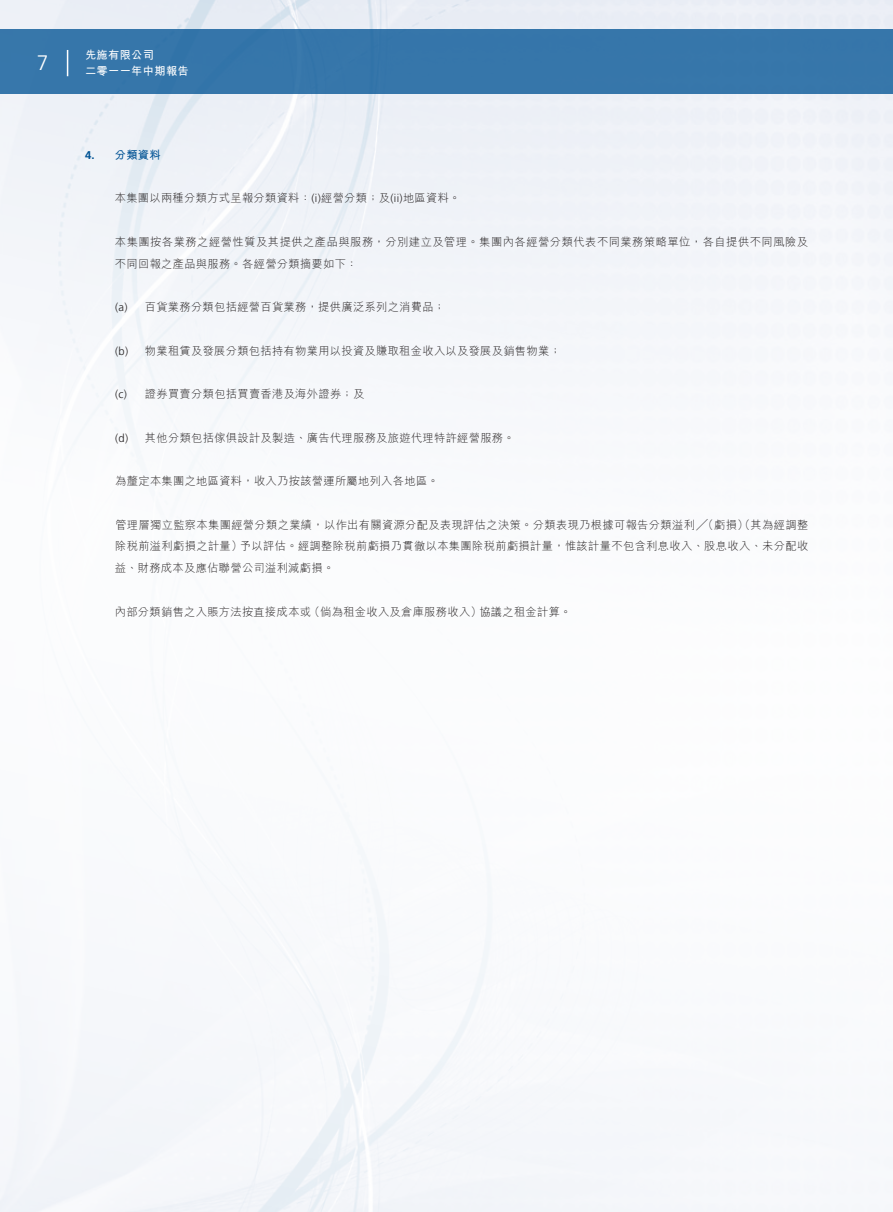
<style>
.page{position:relative;width:893px;height:1212px;background:#fff}
.page>*{position:absolute;margin:0;border:0;box-sizing:border-box;transform-origin:0 0}
.t1{font:300 21px "Frutiger LT Std";color:#fff}
.t2{font:300 11.25px/21.8px "M Hei HK";letter-spacing:.03em;color:#231f20}
.t3{font:700 11.25px/16.5px "M Hei HK";letter-spacing:.03em;color:#fff}
.t4{font:700 11.25px "M Hei HK";color:#005294}
.s1{font-family:"Frutiger LT Std"}
</style>
<div class="page">
<div style="left:0;top:29px;width:893px;height:65px;background:#3676aa"></div>
<svg style="left:67px;top:50px;width:1px;height:26px"></svg>
<h1 class="t1" style="left:37px;top:50px;width:13px">7</h1>
<p class="t3" style="left:85px;top:46px;width:105px">先施有限公司<br>二零一一年中期報告</p>
<p class="t4" style="left:85px;top:147px;width:77px"><span class="s1">4.</span> 分類資料</p>
<p class="t2" style="left:115px;top:187px;width:347px">本集團以兩種分類方式呈報分類資料：<span class="s1">(i)</span>經營分類；及<span class="s1">(ii)</span>地區資料。</p>
<p class="t2" style="left:115px;top:230px;width:695px">本集團按各業務之經營性質及其提供之產品與服務，分別建立及管理。集團內各經營分類代表不同業務策略單位，各自提供不同風險及不同回報之產品與服務。各經營分類摘要如下：</p>
<p class="t2" style="left:115px;top:296px;width:332px"><span class="s1">(a)</span> 百貨業務分類包括經營百貨業務，提供廣泛系列之消費品；</p>
<p class="t2" style="left:115px;top:339px;width:447px"><span class="s1">(b)</span> 物業租賃及發展分類包括持有物業用以投資及賺取租金收入以及發展及銷售物業；</p>
<p class="t2" style="left:115px;top:383px;width:251px"><span class="s1">(c)</span> 證券買賣分類包括買賣香港及海外證券；及</p>
<p class="t2" style="left:115px;top:426px;width:401px"><span class="s1">(d)</span> 其他分類包括傢俱設計及製造、廣告代理服務及旅遊代理特許經營服務。</p>
<p class="t2" style="left:115px;top:470px;width:325px">為釐定本集團之地區資料，收入乃按該營運所屬地列入各地區。</p>
<p class="t2" style="left:115px;top:513px;width:695px;text-align:justify">管理層獨立監察本集團經營分類之業績，以作出有關資源分配及表現評估之決策。分類表現乃根據可報告分類溢利╱（虧損）（其為經調整除稅前溢利虧損之計量）予以評估。經調整除稅前虧損乃貫徹以本集團除稅前虧損計量，惟該計量不包含利息收入、股息收入、未分配收益、財務成本及應佔聯營公司溢利減虧損。</p>
<p class="t2" style="left:115px;top:600px;width:458px">內部分類銷售之入賬方法按直接成本或（倘為租金收入及倉庫服務收入）協議之租金計算。</p>
</div>
